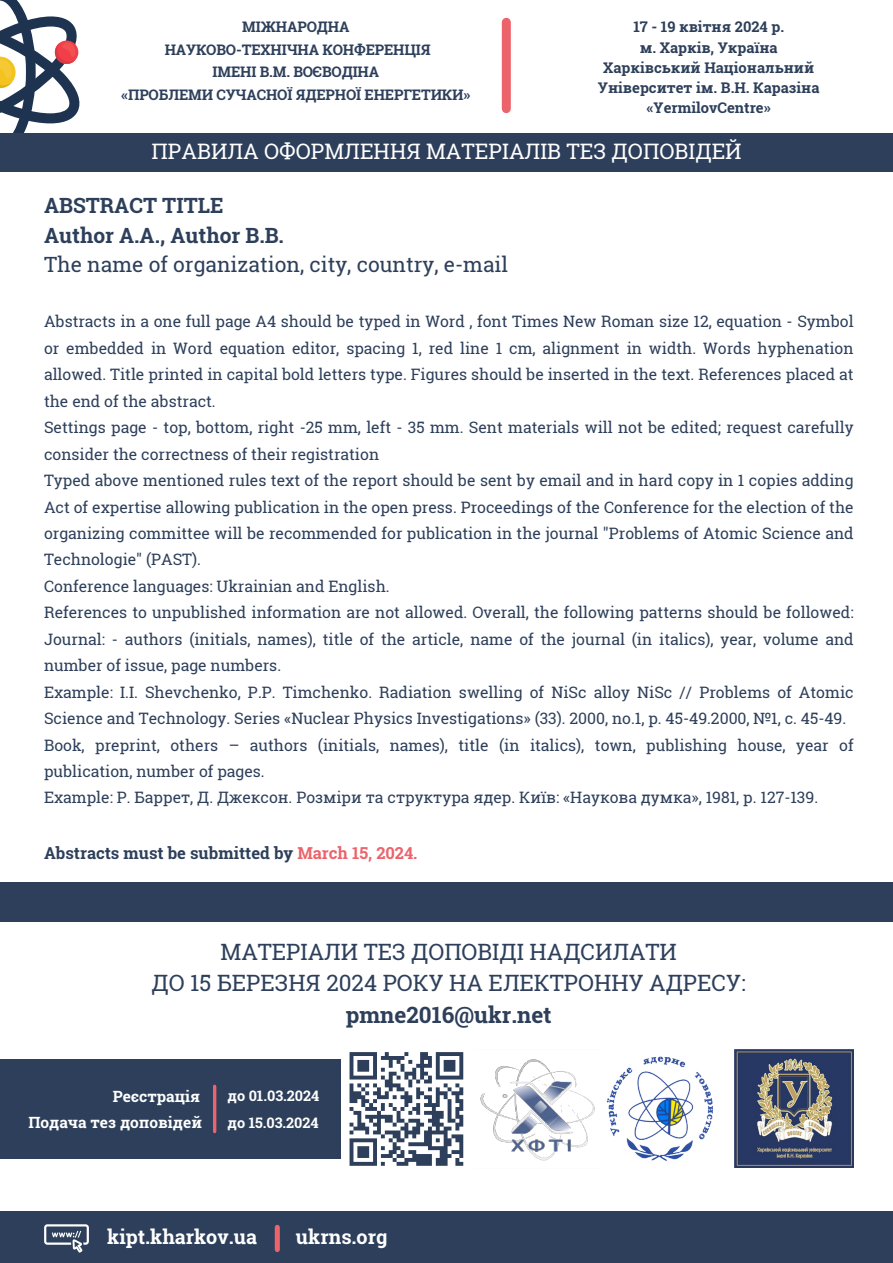
<style>
.page{position:relative;width:893px;height:1263px;background:#fff}
.page>*{position:absolute;margin:0;border:0;box-sizing:border-box;transform-origin:0 0}
.t1{font:22.5px "Roboto Slab";color:#2d3f5a}
.t2{font:700 22.5px "Roboto Slab";color:#2d3f5a}
.t3{font:21.3px "Roboto Slab";color:#fff}
.t4{font:21px "Roboto Slab";color:#2d3f5a}
.t5{font:700 21px "Roboto Slab";color:#2d3f5a}
.t6{font:700 19.8px "Roboto Slab";color:#fff}
.t7{font:700 16.5px "Roboto Slab";color:#2d3f5a}
.t8{font:15.75px/26.4px "Roboto Slab";color:#2d3f5a;text-align:justify}
.t9{font:700 15.45px "Roboto Slab";color:#fff}
.t10{font:700 14.7px/20.2px "Roboto Slab";color:#2d3f5a;text-align:center}
.t11{font:700 14.55px "Roboto Slab";letter-spacing:-.01em;color:#2d3f5a}
.t12{font:700 14.48px "Roboto Slab";color:#fff}
.s1{color:#ec636b}
</style>
<div class="page">
<svg style="left:0;top:0;width:80px;height:133px"></svg>
<div style="left:0;top:882px;width:893px;height:39px;background:#2d3f5a"></div>
<div style="left:0;top:133px;width:893px;height:39px;background:#2d3f5a"></div>
<div style="left:0;top:1212px;width:893px;height:51px;background:#2d3f5a"></div>
<svg style="left:44px;top:1224px;width:45px;height:28px"></svg>
<div style="left:275px;top:1227px;width:5px;height:22px;background:#ec636b"></div>
<div style="left:0;top:1059px;width:406px;height:99px;background:#2d3f5a"></div>
<img style="left:735px;top:1050px;width:118px;height:118px">
<img style="left:606px;top:1056px;width:107px;height:107px">
<img style="left:480px;top:1059px;width:115px;height:102px">
<div style="left:342px;top:1044px;width:129px;height:129px;background:#fff"></div>
<svg style="left:349px;top:1052px;width:115px;height:114px"></svg>
<hr style="left:213px;top:1086px;width:3px;height:45px;background:#ec636b">
<div style="left:502px;top:22px;width:9px;height:87px;background:#ec636b"></div>
<p class="t10" style="left:633px;top:16px;width:152px">17 - 19 квітня 2024 р.</p>
<p class="t10" style="left:640px;top:37px;width:139px">м. Харків, Україна</p>
<p class="t10" style="left:598px;top:57px;width:223px">Харківський Національний<br>Університет ім. В.Н. Каразіна</p>
<p class="t10" style="left:647px;top:97px;width:125px">«YermilovCentre»</p>
<p class="t3" style="left:151px;top:137px;width:591px">ПРАВИЛА ОФОРМЛЕННЯ МАТЕРІАЛІВ ТЕЗ ДОПОВІДЕЙ</p>
<p class="t11" style="left:242px;top:17px;width:109px">МІЖНАРОДНА</p>
<p class="t11" style="left:165px;top:40px;width:267px">НАУКОВО-ТЕХНІЧНА КОНФЕРЕНЦІЯ</p>
<p class="t11" style="left:212px;top:62px;width:168px">ІМЕНІ В.М. ВОЄВОДІНА</p>
<p class="t11" style="left:121px;top:85px;width:350px">«ПРОБЛЕMИ СУЧАСНОЇ ЯДЕРНОЇ ЕНЕРГЕТИКИ»</p>
<p class="t5" style="left:44px;top:191px;width:181px">ABSTRACT TITLE</p>
<p class="t5" style="left:44px;top:221px;width:241px">Author A.A., Author B.B.</p>
<p class="t4" style="left:44px;top:250px;width:465px">The name of organization, city, country, e-mail</p>
<p class="t8" style="left:44px;top:308px;width:811px">Abstracts in a one full page A4 should be typed in Word , font Times New Roman size 12, equation - Symbol or embedded in Word equation editor, spacing 1, red line 1 cm, alignment in width. Words hyphenation allowed. Title printed in capital bold letters type. Figures should be inserted in the text. References placed at the end of the abstract.</p>
<p class="t8" style="left:44px;top:414px;width:811px">Settings page - top, bottom, right -25 mm, left - 35 mm. Sent materials will not be edited; request carefully consider the correctness of their registration</p>
<p class="t8" style="left:44px;top:467px;width:811px">Typed above mentioned rules text of the report should be sent by email and in hard copy in 1 copies adding Act of expertise allowing publication in the open press. Proceedings of the Conference for the election of the organizing committee will be recommended for publication in the journal "Problems of Atomic Science and Technologie" (PAST).</p>
<p class="t8" style="left:44px;top:572px;width:347px">Conference languages: Ukrainian and English.</p>
<p class="t8" style="left:44px;top:599px;width:811px">References to unpublished information are not allowed. Overall, the following patterns should be followed:<br>Journal: - authors (initials, names), title of the article, name of the journal (in italics), year, volume and number of issue, page numbers.</p>
<p class="t8" style="left:44px;top:678px;width:811px">Example: I.I. Shevchenko, P.P. Timchenko. Radiation swelling of NiSc alloy NiSc // Problems of Atomic<br>Science and Technology. Series «Nuclear Physics Investigations» (33). 2000, no.1, p. 45-49.2000, №1, с. 45-49.</p>
<p class="t8" style="left:44px;top:731px;width:811px">Book, preprint, others – authors (initials, names), title (in italics), town, publishing house, year of publication, number of pages.</p>
<p class="t8" style="left:44px;top:784px;width:775px">Example: Р. Баррет, Д. Джексон. Розміри та структура ядер. Київ: «Наукова думка», 1981, p. 127-139.</p>
<p class="t7" style="left:44px;top:842px;width:375px">Abstracts must be submitted by <span class="s1">March 15, 2024.</span></p>
<p class="t1" style="left:220px;top:936px;width:458px">МАТЕРІАЛИ ТЕЗ ДОПОВІДІ НАДСИЛАТИ</p>
<p class="t1" style="left:152px;top:968px;width:595px">ДО 15 БЕРЕЗНЯ 2024 РОКУ НА ЕЛЕКТРОННУ АДРЕСУ:</p>
<p class="t2" style="left:346px;top:999px;width:207px">pmne2016@ukr.net</p>
<p class="t9" style="left:113px;top:1085px;width:89px">Реєстрація</p>
<p class="t9" style="left:28px;top:1112px;width:175px">Подача тез доповідей</p>
<p class="t12" style="left:227px;top:1085px;width:93px">до 01.03.2024</p>
<p class="t12" style="left:227px;top:1112px;width:93px">до 15.03.2024</p>
<p class="t6" style="left:107px;top:1223px;width:151px">kipt.kharkov.ua</p>
<p class="t6" style="left:296px;top:1223px;width:93px">ukrns.org</p>
</div>
